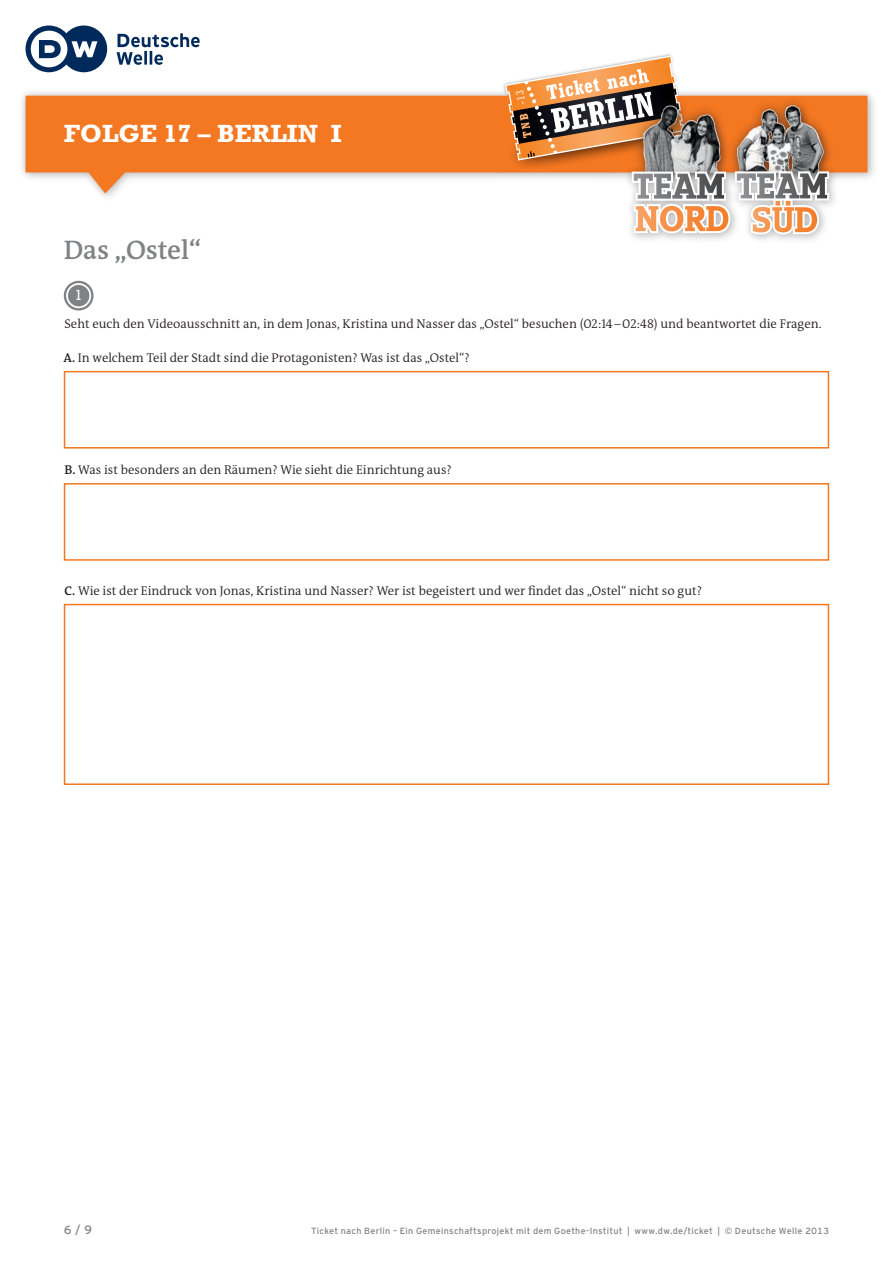
<style>
.page{position:relative;width:893px;height:1263px;background:#fff}
.page>*{position:absolute;margin:0;border:0;box-sizing:border-box;transform-origin:0 0}
.t1{font:600 27px "DW The Antiqua B W6";letter-spacing:-.005em;color:#808285}
.t2{font:700 25.5px "Rockwell";color:#fff}
.t3{font:15px "Rockwell";color:#fff}
.t4{font:300 12.75px "DW The Antiqua B W4";color:#231f20}
.t5{font:12px "Interstate DW Line";color:#808285}
.t6{font:9px "Interstate DW Line";letter-spacing:.035em;color:#808285}
.s1{font-family:"DW The Antiqua B W6";font-weight:600}
</style>
<div class="page">
<div style="left:18px;top:88px;width:857px;height:112px;background:#231f20;opacity:.25"></div>
<svg style="left:26px;top:96px;width:841px;height:97px;fill:#f47721"></svg>
<img style="left:497px;top:102px;width:127px;height:80px">
<img style="left:500px;top:54px;width:190px;height:111px">
<svg style="left:505px;top:55px;width:179px;height:105px"></svg>
<div style="left:726px;top:95px;width:108px;height:89px;background:#231f20;opacity:.5"></div>
<img style="left:735px;top:105px;width:120px;height:68px">
<div style="left:729px;top:165px;width:112px;height:81px;background:#231f20;opacity:.15"></div>
<div style="left:727px;top:164px;width:110px;height:78px;background:#231f20;opacity:.25"></div>
<div style="left:632px;top:95px;width:98px;height:89px;background:#231f20;opacity:.5"></div>
<img style="left:639px;top:103px;width:92px;height:61px">
<div style="left:626px;top:166px;width:116px;height:80px;background:#fefefe"></div>
<div style="left:624px;top:164px;width:114px;height:77px;background:#231f20;opacity:.25"></div>
<svg style="left:632px;top:171px;width:197px;height:63px"></svg>
<img style="left:634px;top:174px;width:90px;height:25px">
<img style="left:636px;top:206px;width:92px;height:25px">
<svg style="left:64px;top:281px;width:30px;height:29px"></svg>
<div style="left:68px;top:285px;width:21px;height:21px;background:#808285;border-radius:50%"></div>
<div style="left:64px;top:371px;width:765px;height:77px;border:2px solid #f47721"></div>
<div style="left:64px;top:483px;width:765px;height:78px;border:2px solid #f47721"></div>
<div style="left:64px;top:604px;width:765px;height:181px;border:2px solid #f47721"></div>
<svg style="left:117px;top:33px;width:83px;height:32px"></svg>
<svg style="left:26px;top:26px;width:81px;height:46px"></svg>
<h2 class="t2" style="left:64px;top:118px;width:279px">FOLGE 17 – BERLIN I</h2>
<h1 class="t1" style="left:64px;top:232px;width:139px">Das „Ostel“</h1>
<p class="t3" style="left:75px;top:287px;width:10px">1</p>
<p class="t4" style="left:64px;top:315px;width:758px">Seht euch den Videoausschnitt an, in dem Jonas, Kristina und Nasser das „Ostel“ besuchen (02:14–02:48) und beantwortet die Fragen.</p>
<p class="t4" style="left:64px;top:350px;width:408px"><span class="s1">A.</span> In welchem Teil der Stadt sind die Protagonisten? Was ist das „Ostel“?</p>
<p class="t4" style="left:65px;top:462px;width:389px"><span class="s1">B.</span> Was ist besonders an den Räumen? Wie sieht die Einrichtung aus?</p>
<p class="t4" style="left:64px;top:583px;width:639px"><span class="s1">C.</span> Wie ist der Eindruck von Jonas, Kristina und Nasser? Wer ist begeistert und wer findet das „Ostel“ nicht so gut?</p>
<p class="t5" style="left:64px;top:1222px;width:30px">6 / 9</p>
<p class="t6" style="left:311px;top:1225px;width:520px">Ticket nach Berlin – Ein Gemeinschaftsprojekt mit dem Goethe-Institut | www.dw.de/ticket | © Deutsche Welle 2013</p>
</div>
